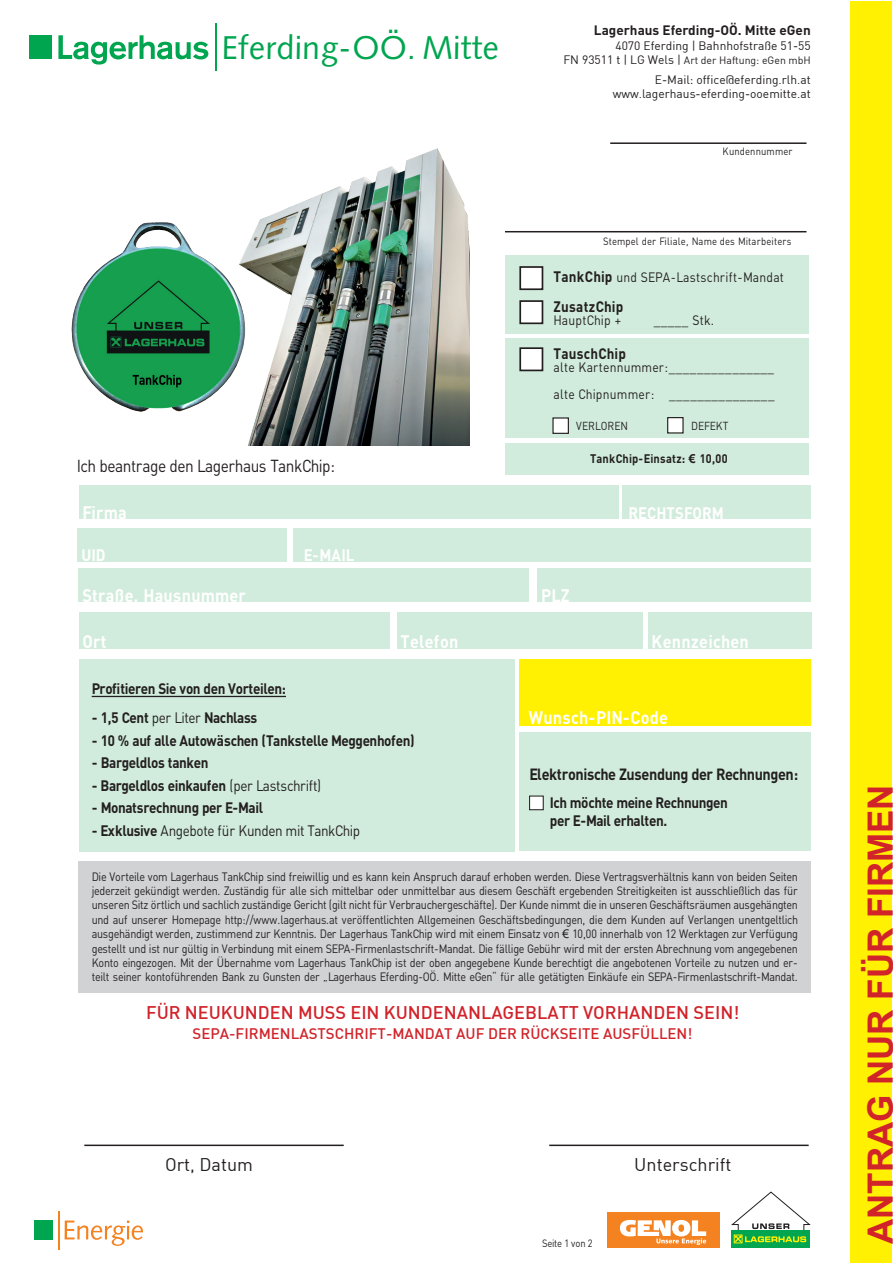
<style>
.page{position:relative;width:893px;height:1263px;background:#fff}
.page>*{position:absolute;margin:0;border:0;box-sizing:border-box;transform-origin:0 0}
.t1{font:700 34.95px "Arial";color:#d1232a}
.t2{font:33px "Humanist 531 BT Roman A";color:#00a54f}
.t3{font:700 18px "LHDIN";letter-spacing:.04em;color:#fff}
.t4{font:500 18px "DIN";color:#d1232a}
.t5{font:18px "DIN";color:#231f20}
.t6{font:17.25px "LHDIN";color:#231f20}
.t7{font:700 16.5px "LHDIN";letter-spacing:.04em;color:#fff}
.t8{font:700 16.05px "LHDIN";color:#231f20}
.t9{font:700 15px/18px "LHDIN";color:#231f20}
.t10{font:500 15px "DIN";color:#d1232a}
.t11{font:15px "LHDIN";color:#231f20}
.t12{font:700 15px "LHDIN";letter-spacing:.04em;color:#231f20}
.t13{font:13.5px/27px "LHDIN";letter-spacing:.04em;color:#231f20}
.t14{font:700 13.5px "DIN";color:#231f20}
.t15{font:700 12.3px "LHDIN";letter-spacing:.04em;color:#231f20}
.t16{font:12px/14.4px "LHDIN";color:#231f20;text-align:justify}
.t17{font:12px/14.4px "DIN";color:#231f20;text-align:right}
.t18{font:11.55px "LHDIN";letter-spacing:.035em;color:#231f20}
.t19{font:10.5px "LHDIN";letter-spacing:.04em;color:#231f20}
.t20{font:10.5px "DIN";color:#231f20}
.t21{font:10.5px "LHDIN";color:#231f20}
.s1{font-size:12px}
.s2{font-weight:700;font-size:15px}
.s3{font-family:"Arial"}
.s4{font-weight:400}
.s5{font-weight:700}
</style>
<div class="page">
<div style="left:505px;top:255px;width:304px;height:79px;background:#d1ecdc"></div>
<div style="left:505px;top:339px;width:304px;height:99px;background:#d1ecdc"></div>
<svg style="left:58px;top:35px;width:150px;height:30px"></svg>
<div style="left:29px;top:35px;width:23px;height:24px;background:#00a54f"></div>
<hr style="left:215px;top:24px;width:1px;height:47px;background:#00a54f">
<div style="left:34px;top:1220px;width:18px;height:19px;background:#00a54f"></div>
<hr style="left:58px;top:1211px;width:1px;height:38px;background:#f58220">
<svg style="left:65px;top:1220px;width:78px;height:26px"></svg>
<hr style="left:84px;top:1144px;width:260px;height:2px;background:#231f20">
<hr style="left:549px;top:1144px;width:260px;height:2px;background:#231f20">
<div style="left:850px;top:1px;width:42px;height:1261px;background:#fff101"></div>
<hr style="left:505px;top:231px;width:301px;height:1px;background:#231f20">
<hr style="left:610px;top:142px;width:196px;height:2px;background:#231f20">
<div style="left:505px;top:443px;width:304px;height:32px;background:#d1ecdc"></div>
<div style="left:520px;top:267px;width:22px;height:22px;background:#fff"></div>
<div style="left:519px;top:266px;width:24px;height:24px;border:2px solid #231f20"></div>
<div style="left:553px;top:418px;width:15px;height:15px;background:#fff"></div>
<div style="left:552px;top:417px;width:17px;height:17px;border:1px solid #231f20"></div>
<div style="left:668px;top:418px;width:15px;height:15px;background:#fff"></div>
<div style="left:667px;top:417px;width:17px;height:16px;border:1px solid #231f20"></div>
<div style="left:520px;top:301px;width:22px;height:22px;background:#fff"></div>
<div style="left:519px;top:300px;width:24px;height:24px;border:2px solid #231f20"></div>
<div style="left:520px;top:348px;width:22px;height:22px;background:#fff"></div>
<div style="left:519px;top:347px;width:24px;height:24px;border:2px solid #231f20"></div>
<img style="left:247px;top:148px;width:222px;height:297px">
<img style="left:71px;top:222px;width:176px;height:190px">
<div style="left:79px;top:659px;width:435px;height:192px;background:#d1ecdc"></div>
<hr style="left:92px;top:696px;width:194px;height:1px;background:#231f20">
<div style="left:519px;top:733px;width:292px;height:118px;background:#d1ecdc"></div>
<div style="left:519px;top:659px;width:292px;height:66px;background:#fff101"></div>
<div style="left:530px;top:796px;width:13px;height:14px;background:#fff"></div>
<div style="left:529px;top:795px;width:15px;height:15px;border:1px solid #231f20"></div>
<div style="left:79px;top:861px;width:732px;height:132px;background:#d1d2d4"></div>
<div style="left:731px;top:1230px;width:79px;height:18px;background:#00a54f"></div>
<div style="left:734px;top:1235px;width:8px;height:8px;border:1px solid #fff101"></div>
<svg style="left:731px;top:1191px;width:80px;height:51px"></svg>
<div style="left:607px;top:1213px;width:112px;height:35px;background:#f58220"></div>
<svg style="left:620px;top:1220px;width:86px;height:25px"></svg>
<div style="left:79px;top:485px;width:539px;height:34px;background:#d1ecdc"></div>
<div style="left:623px;top:485px;width:188px;height:34px;background:#d1ecdc"></div>
<div style="left:79px;top:568px;width:450px;height:34px;background:#d1ecdc"></div>
<div style="left:79px;top:612px;width:310px;height:36px;background:#d1ecdc"></div>
<div style="left:397px;top:612px;width:245px;height:36px;background:#d1ecdc"></div>
<div style="left:648px;top:612px;width:163px;height:36px;background:#d1ecdc"></div>
<div style="left:537px;top:568px;width:274px;height:34px;background:#d1ecdc"></div>
<div style="left:78px;top:528px;width:209px;height:33px;background:#d1ecdc"></div>
<div style="left:294px;top:528px;width:517px;height:33px;background:#d1ecdc"></div>
<h2 class="t2" style="left:221px;top:27px;width:279px">Eferding-OÖ. Mitte</h2>
<p class="t14" style="left:594px;top:21px;width:218px">Lagerhaus Eferding-OÖ. Mitte eGen</p>
<p class="t17" style="left:615px;top:38px;width:197px">4070 Eferding | Bahnhofstraße 51-55</p>
<p class="t20" style="left:563px;top:54px;width:249px"><span class="s1">FN 93511 t | LG Wels |</span> Art der Haftung: eGen mbH</p>
<p class="t17" style="left:613px;top:72px;width:199px">E-Mail: office@eferding.rlh.at www.lagerhaus-eferding-ooemitte.at</p>
<p class="t19" style="left:723px;top:145px;width:71px">Kundennummer</p>
<h3 class="t6" style="left:77px;top:455px;width:260px">Ich beantrage den Lagerhaus TankChip:</h3>
<h3 class="t3" style="left:82px;top:500px;width:45px">Firma</h3>
<h3 class="t7" style="left:81px;top:544px;width:25px">UID</h3>
<h3 class="t7" style="left:304px;top:544px;width:51px">E-MAIL</h3>
<p class="t19" style="left:603px;top:234px;width:190px">Stempel der Filiale, Name des Mitarbeiters</p>
<p class="t13" style="left:554px;top:263px;width:232px"><span class="s2">TankChip</span> und SEPA-Lastschrift-Mandat</p>
<p class="t12" style="left:554px;top:297px;width:71px">ZusatzChip</p>
<p class="t13" style="left:554px;top:307px;width:69px">HauptChip +</p>
<p class="t13" style="left:654px;top:307px;width:62px">_____ Stk.</p>
<p class="t12" style="left:554px;top:343px;width:74px">TauschChip</p>
<p class="t13" style="left:554px;top:354px;width:222px">alte Kartennummer:_______________ alte Chipnummer: _______________</p>
<p class="t18" style="left:576px;top:419px;width:53px">VERLOREN</p>
<p class="t18" style="left:691px;top:419px;width:39px">DEFEKT</p>
<p class="t15" style="left:590px;top:450px;width:139px">TankChip-Einsatz: <span class="s3">€</span> 10,00</p>
<h3 class="t7" style="left:628px;top:502px;width:96px">RECHTSFORM</h3>
<h3 class="t3" style="left:541px;top:584px;width:29px">PLZ</h3>
<h3 class="t3" style="left:82px;top:584px;width:165px">Straße, Hausnummer</h3>
<h3 class="t3" style="left:82px;top:630px;width:25px">Ort</h3>
<h3 class="t3" style="left:401px;top:630px;width:59px">Telefon</h3>
<h3 class="t3" style="left:651px;top:630px;width:98px">Kennzeichen</h3>
<p class="t9" style="left:92px;top:679px;width:196px">Profitieren Sie von den Vorteilen:</p>
<p class="t9" style="left:92px;top:708px;width:167px">- 1,5 Cent <span class="s4">per Liter</span> Nachlass</p>
<p class="t9" style="left:92px;top:730px;width:325px">- 10 % auf alle Autowäschen (Tankstelle Meggenhofen)</p>
<p class="t9" style="left:92px;top:753px;width:118px">- Bargeldlos tanken</p>
<p class="t9" style="left:92px;top:775px;width:231px">- Bargeldlos einkaufen <span class="s4">(per Lastschrift)</span></p>
<p class="t9" style="left:92px;top:798px;width:173px">- Monatsrechnung per E-Mail</p>
<p class="t11" style="left:92px;top:821px;width:270px"><span class="s5">- Exklusive</span> Angebote für Kunden mit TankChip</p>
<h3 class="t3" style="left:529px;top:706px;width:140px">Wunsch-PIN-Code</h3>
<h3 class="t8" style="left:529px;top:764px;width:270px">Elektronische Zusendung der Rechnungen:</h3>
<p class="t9" style="left:550px;top:792px;width:179px">Ich möchte meine Rechnungen per E-Mail erhalten.</p>
<p class="t16" style="left:92px;top:869px;width:707px">Die Vorteile vom Lagerhaus TankChip sind freiwillig und es kann kein Anspruch darauf erhoben werden. Diese Vertragsverhältnis kann von beiden Seiten jederzeit gekündigt werden. Zuständig für alle sich mittelbar oder unmittelbar aus diesem Geschäft ergebenden Streitigkeiten ist ausschließlich das für unseren Sitz örtlich und sachlich zuständige Gericht (gilt nicht für Verbrauchergeschäfte). Der Kunde nimmt die in unseren Geschäftsräumen ausgehängten und auf unserer Homepage http://www.lagerhaus.at veröffentlichten Allgemeinen Geschäftsbedingungen, die dem Kunden auf Verlangen unentgeltlich ausgehändigt werden, zustimmend zur Kenntnis. Der Lagerhaus TankChip wird mit einem Einsatz von <span class="s3">€</span> 10,00 innerhalb von 12 Werktagen zur Verfügung gestellt und ist nur gültig in Verbindung mit einem SEPA-Firmenlastschrift-Mandat. Die fällige Gebühr wird mit der ersten Abrechnung vom angegebenen Konto eingezogen. Mit der Übernahme vom Lagerhaus TankChip ist der oben angegebene Kunde berechtigt die angebotenen Vorteile zu nutzen und er&shy;teilt seiner kontoführenden Bank zu Gunsten der „Lagerhaus Eferding-OÖ. Mitte eGen“ für alle getätigten Einkäufe ein SEPA-Firmenlastschrift-Mandat.</p>
<h3 class="t4" style="left:146px;top:1001px;width:595px">FÜR NEUKUNDEN MUSS EIN KUNDENANLAGEBLATT VORHANDEN SEIN!</h3>
<p class="t10" style="left:193px;top:1024px;width:501px">SEPA-FIRMENLASTSCHRIFT-MANDAT AUF DER RÜCKSEITE AUSFÜLLEN!</p>
<h3 class="t5" style="left:165px;top:1153px;width:89px">Ort, Datum</h3>
<h3 class="t5" style="left:634px;top:1153px;width:99px">Unterschrift</h3>
<p class="t21" style="left:542px;top:1236px;width:52px">Seite 1 von 2</p>
<h1 class="t1" style="left:858px;top:1244px;width:461px;rotate:-90deg">ANTRAG NUR FÜR FIRMEN</h1>
</div>
